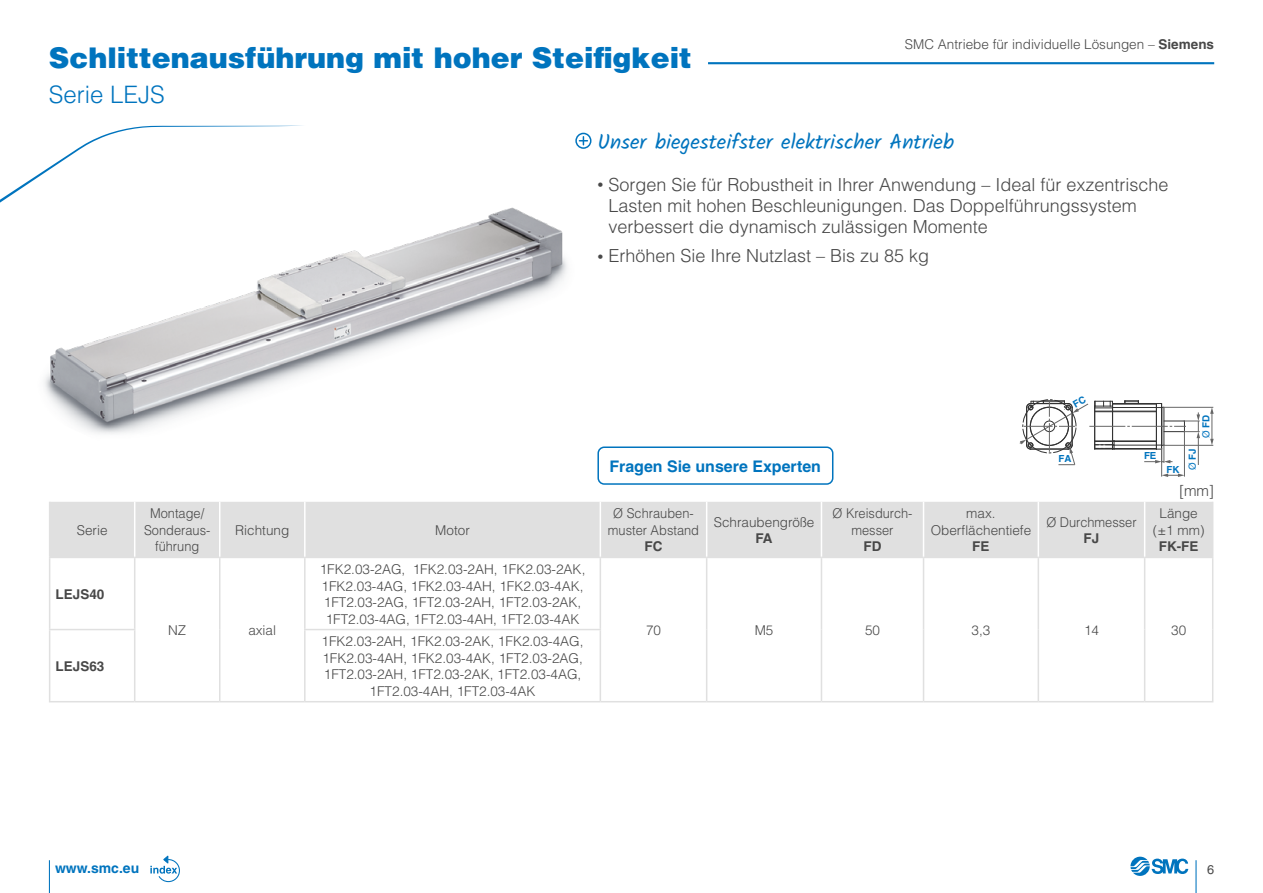
<style>
.page{position:relative;width:1263px;height:893px;background:#fff}
.page>*{position:absolute;margin:0;border:0;box-sizing:border-box;transform-origin:0 0}
.Box_title_bold{font:900 28.5px "Helvetica";color:#0074be}
.Box_title_bold-2{font:300 24px "Helvetica";color:#0074be}
.Header_2_bold{font:21px "Kalam";color:#0074be}
.Header_2_bold-2{font:300 18px/21px "Helvetica";color:#484848}
.t1{font:700 15.9px "Helvetica";color:#0074be}
.Header_2_bold-3{font:300 15px "Helvetica";color:#484848}
.t2{font:700 13.95px "Helvetica";color:#0074be}
.Header_2_bold-4{font:300 13.5px/16.5px "Helvetica";color:#484848;text-align:center}
.Header_2_bold-5{font:300 13.5px/16.5px "Helvetica";color:#484848;text-align:center;scale:.95 1}
.Top_title_descriptio{font:300 13.5px "Helvetica";color:#484848}
.Header_2_bold-6{font:700 13.5px "Helvetica";color:#484848}
.t3{font:12.75px "Helvetica";color:#484848}
.t4{font:700 9.75px "Helvetica";color:#0074be}
.s1{font-weight:700}
.s2{font-size:12px}
.s3{font-weight:400}
</style>
<div class="page">
<hr style="left:1195px;top:860px;width:1px;height:33px;background:#0074be">
<hr style="left:49px;top:860px;width:1px;height:33px;background:#0074be">
<svg style="left:1130px;top:857px;width:58px;height:19px"></svg>
<svg style="left:0;top:125px;width:302px;height:78px"></svg>
<hr style="left:708px;top:62px;width:506px;height:2px;background:#0074be">
<img style="left:33px;top:195px;width:534px;height:239px">
<div style="left:575px;top:133px;width:16px;height:16px;border:2px solid #0074be;border-radius:50%"></div>
<svg style="left:579px;top:137px;width:8px;height:8px"></svg>
<svg style="left:150px;top:855px;width:30px;height:28px"></svg>
<svg style="left:1210px;top:407px;width:4px;height:38px"></svg>
<hr style="left:1163px;top:407px;width:50px;height:1px;background:#666">
<hr style="left:1163px;top:445px;width:50px;height:1px;background:#666">
<div style="left:597px;top:446px;width:236px;height:39px;border:2px solid #0074be;border-radius:6px"></div>
<div style="left:50px;top:502px;width:1162px;height:55px;background:#e0e0e0"></div>
<hr style="left:49px;top:502px;width:1px;height:55px;background:#e0e0e0">
<hr style="left:1212px;top:502px;width:1px;height:55px;background:#e0e0e0">
<hr style="left:49px;top:557px;width:86px;height:1px;background:#e0e0e0">
<hr style="left:49px;top:558px;width:1px;height:71px;background:#e0e0e0">
<hr style="left:135px;top:557px;width:85px;height:1px;background:#e0e0e0">
<hr style="left:134px;top:558px;width:1px;height:71px;background:#e0e0e0">
<hr style="left:220px;top:557px;width:85px;height:1px;background:#e0e0e0">
<hr style="left:219px;top:558px;width:1px;height:72px;background:#e0e0e0">
<hr style="left:305px;top:557px;width:295px;height:1px;background:#e0e0e0">
<hr style="left:304px;top:558px;width:2px;height:71px;background:#e0e0e0">
<hr style="left:600px;top:557px;width:107px;height:1px;background:#e0e0e0">
<hr style="left:600px;top:558px;width:1px;height:71px;background:#e0e0e0">
<hr style="left:707px;top:557px;width:114px;height:1px;background:#e0e0e0">
<hr style="left:706px;top:558px;width:1px;height:72px;background:#e0e0e0">
<hr style="left:821px;top:557px;width:102px;height:1px;background:#e0e0e0">
<hr style="left:821px;top:558px;width:1px;height:72px;background:#e0e0e0">
<hr style="left:923px;top:557px;width:115px;height:1px;background:#e0e0e0">
<hr style="left:923px;top:558px;width:1px;height:72px;background:#e0e0e0">
<hr style="left:1038px;top:557px;width:107px;height:1px;background:#e0e0e0">
<hr style="left:1037px;top:558px;width:2px;height:72px;background:#e0e0e0">
<hr style="left:1145px;top:557px;width:68px;height:1px;background:#e0e0e0">
<hr style="left:1144px;top:558px;width:1px;height:72px;background:#e0e0e0">
<hr style="left:1212px;top:558px;width:1px;height:72px;background:#e0e0e0">
<hr style="left:49px;top:629px;width:86px;height:1px;background:#e0e0e0">
<hr style="left:49px;top:630px;width:1px;height:71px;background:#e0e0e0">
<hr style="left:134px;top:630px;width:1px;height:71px;background:#e0e0e0">
<hr style="left:219px;top:630px;width:1px;height:71px;background:#e0e0e0">
<hr style="left:304px;top:629px;width:297px;height:1px;background:#e0e0e0">
<hr style="left:304px;top:630px;width:2px;height:71px;background:#e0e0e0">
<hr style="left:600px;top:630px;width:1px;height:71px;background:#e0e0e0">
<hr style="left:706px;top:630px;width:1px;height:71px;background:#e0e0e0">
<hr style="left:821px;top:630px;width:1px;height:71px;background:#e0e0e0">
<hr style="left:923px;top:630px;width:1px;height:71px;background:#e0e0e0">
<hr style="left:1037px;top:630px;width:2px;height:71px;background:#e0e0e0">
<hr style="left:1144px;top:630px;width:1px;height:71px;background:#e0e0e0">
<hr style="left:1212px;top:630px;width:1px;height:71px;background:#e0e0e0">
<hr style="left:49px;top:701px;width:86px;height:1px;background:#e0e0e0">
<hr style="left:135px;top:701px;width:85px;height:1px;background:#e0e0e0">
<hr style="left:220px;top:701px;width:85px;height:1px;background:#e0e0e0">
<hr style="left:305px;top:701px;width:295px;height:1px;background:#e0e0e0">
<hr style="left:600px;top:701px;width:107px;height:1px;background:#e0e0e0">
<hr style="left:707px;top:701px;width:114px;height:1px;background:#e0e0e0">
<hr style="left:821px;top:701px;width:102px;height:1px;background:#e0e0e0">
<hr style="left:923px;top:701px;width:115px;height:1px;background:#e0e0e0">
<hr style="left:1038px;top:701px;width:107px;height:1px;background:#e0e0e0">
<hr style="left:1145px;top:701px;width:68px;height:1px;background:#e0e0e0">
<hr style="left:134px;top:502px;width:1px;height:55px;background:#fff">
<hr style="left:219px;top:502px;width:1px;height:55px;background:#fff">
<hr style="left:304px;top:502px;width:2px;height:55px;background:#fff">
<hr style="left:600px;top:502px;width:1px;height:55px;background:#fff">
<hr style="left:706px;top:502px;width:1px;height:55px;background:#fff">
<hr style="left:821px;top:502px;width:1px;height:55px;background:#fff">
<hr style="left:923px;top:502px;width:1px;height:55px;background:#fff">
<hr style="left:1037px;top:502px;width:2px;height:55px;background:#fff">
<hr style="left:1144px;top:502px;width:1px;height:55px;background:#fff">
<svg style="left:1020px;top:399px;width:180px;height:78px"></svg>
<p class="Top_title_descriptio" style="left:905px;top:36px;width:311px">SMC Antriebe für individuelle Lösungen – <span class="s1">Siemens</span></p>
<p class="Box_title_bold" style="left:49px;top:39px;width:644px">Schlittenausführung mit hoher Steifigkeit</p>
<p class="Box_title_bold-2" style="left:49px;top:79px;width:118px">Serie LEJS</p>
<p class="Header_2_bold" style="left:597px;top:127px;width:358px">Unser biegesteifster elektrischer Antrieb</p>
<p class="Header_2_bold-2" style="left:608px;top:173px;width:561px;text-indent:-11px"><span class="s2">•</span> Sorgen Sie für Robustheit in Ihrer Anwendung – Ideal für exzentrische<br>Lasten mit hohen Beschleunigungen. Das Doppelführungssystem verbessert die dynamisch zulässigen Momente</p>
<p class="Header_2_bold-2" style="left:597px;top:245px;width:333px"><span class="s2">•</span> Erhöhen Sie Ihre Nutzlast – Bis zu 85 kg</p>
<p class="Header_2_bold-4" style="left:77px;top:521px;width:32px">Serie</p>
<p class="Header_2_bold-6" style="left:56px;top:586px;width:50px">LEJS40</p>
<p class="Header_2_bold-6" style="left:56px;top:658px;width:50px">LEJS63</p>
<p class="Header_2_bold-5" style="left:144px;top:505px;width:71px">Montage/<br>Sonderaus&shy;führung</p>
<p class="Header_2_bold-4" style="left:235px;top:521px;width:56px">Richtung</p>
<p class="Header_2_bold-4" style="left:435px;top:521px;width:36px">Motor</p>
<p class="Header_2_bold-4" style="left:168px;top:621px;width:19px">NZ</p>
<p class="Header_2_bold-4" style="left:248px;top:621px;width:29px">axial</p>
<p class="Header_2_bold-4" style="left:320px;top:561px;width:267px">1FK2.03-2AG, 1FK2.03-2AH, 1FK2.03-2AK, 1FK2.03-4AG, 1FK2.03-4AH, 1FK2.03-4AK, 1FT2.03-2AG, 1FT2.03-2AH, 1FT2.03-2AK, 1FT2.03-4AG, 1FT2.03-4AH, 1FT2.03-4AK</p>
<p class="Header_2_bold-4" style="left:322px;top:633px;width:263px">1FK2.03-2AH, 1FK2.03-2AK, 1FK2.03-4AG, 1FK2.03-4AH, 1FK2.03-4AK, 1FT2.03-2AG, 1FT2.03-2AH, 1FT2.03-2AK, 1FT2.03-4AG, 1FT2.03-4AH, 1FT2.03-4AK</p>
<p class="t1" style="left:609px;top:456px;width:213px">Fragen Sie unsere Experten</p>
<p class="t4" style="left:1058px;top:453px;width:14px">FA</p>
<p class="t4" style="left:1144px;top:450px;width:14px">FE</p>
<p class="t4" style="left:1166px;top:463px;width:14px">FK</p>
<p class="t4" style="left:1200px;top:438px;width:25px;rotate:-90deg"><span class="s3">Ø</span> FD</p>
<p class="t4" style="left:1186px;top:470px;width:23px;rotate:-90deg"><span class="s3">Ø</span> FJ</p>
<p class="Header_2_bold-3" style="left:1179px;top:482px;width:36px">[mm]</p>
<p class="Header_2_bold-5" style="left:608px;top:505px;width:98px">Ø Schrauben&shy;muster Abstand<br><span class="s1">FC</span></p>
<p class="Header_2_bold-4" style="left:714px;top:513px;width:102px">Schraubengröße<br><span class="s1">FA</span></p>
<p class="Header_2_bold-5" style="left:832px;top:505px;width:86px">Ø Kreisdurch&shy;messer<br><span class="s1">FD</span></p>
<p class="Header_2_bold-4" style="left:931px;top:505px;width:102px">max.<br>Oberflächentiefe<br><span class="s1">FE</span></p>
<p class="Header_2_bold-5" style="left:1046px;top:513px;width:97px">Ø Durchmesser<br><span class="s1">FJ</span></p>
<p class="Header_2_bold-4" style="left:1153px;top:505px;width:53px">Länge (±1 mm)<br><span class="s1">FK-FE</span></p>
<p class="Header_2_bold-4" style="left:646px;top:621px;width:17px">70</p>
<p class="Header_2_bold-4" style="left:755px;top:621px;width:20px">M5</p>
<p class="Header_2_bold-4" style="left:865px;top:621px;width:17px">50</p>
<p class="Header_2_bold-4" style="left:971px;top:621px;width:20px">3,3</p>
<p class="Header_2_bold-4" style="left:1084px;top:621px;width:17px">14</p>
<p class="Header_2_bold-4" style="left:1171px;top:621px;width:17px">30</p>
<p class="t2" style="left:55px;top:860px;width:86px">www.smc.eu</p>
<p class="t3" style="left:1207px;top:862px;width:9px">6</p>
</div>
